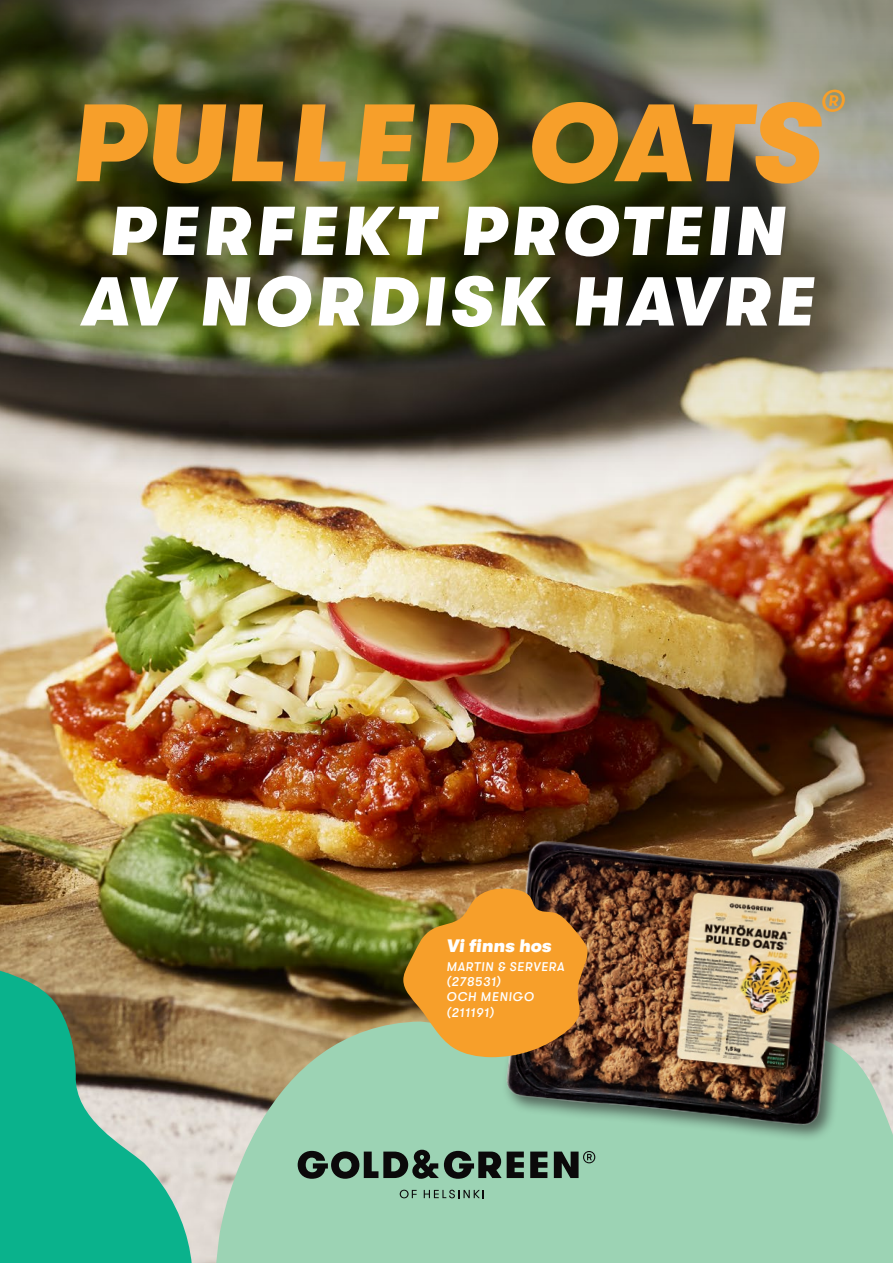
<style>
.page{position:relative;width:893px;height:1263px;background:#fff}
.page>*{position:absolute;margin:0;border:0;box-sizing:border-box;transform-origin:0 0}
.t1{font:italic 900 69px "GT Walsheim Pro";letter-spacing:.065em;color:#fff}
.t2{font:italic 900 18px "GT Walsheim Pro";color:#fff}
.t3{font:italic 500 12.6px/15.1px "GT Walsheim";letter-spacing:.055em;color:#fff}
</style>
<div class="page">
<img style="left:0;top:610px;width:893px;height:348px">
<svg style="left:253px;top:958px;width:640px;height:305px;background:#95bfa0"></svg>
<img style="left:0;top:875px;width:253px;height:388px">
<img style="left:479px;top:809px;width:391px;height:348px">
<svg style="left:530px;top:1151px;width:17px;height:27px"></svg>
<svg style="left:554px;top:1151px;width:41px;height:27px"></svg>
<svg style="left:400px;top:1190px;width:17px;height:8px"></svg>
<svg style="left:424px;top:1190px;width:60px;height:8px"></svg>
<svg style="left:298px;top:1150px;width:226px;height:29px;background:#4d6557"></svg>
<img style="left:403px;top:887px;width:185px;height:171px">
<img style="left:0;top:0;width:893px;height:610px">
<svg style="left:77px;top:102px;width:746px;height:82px;background:#aa7e2d"></svg>
<svg style="left:822px;top:90px;width:23px;height:22px"></svg>
<p class="t1" style="left:108px;top:193px;width:678px">PERFEKT PROTEIN</p>
<p class="t1" style="left:80px;top:263px;width:735px">AV NORDISK HAVRE</p>
<p class="t2" style="left:446px;top:936px;width:106px">Vi finns hos</p>
<p class="t3" style="left:446px;top:959px;width:119px">MARTIN &amp; SERVERA (278531)<br>OCH MENIGO (211191)</p>
</div>
